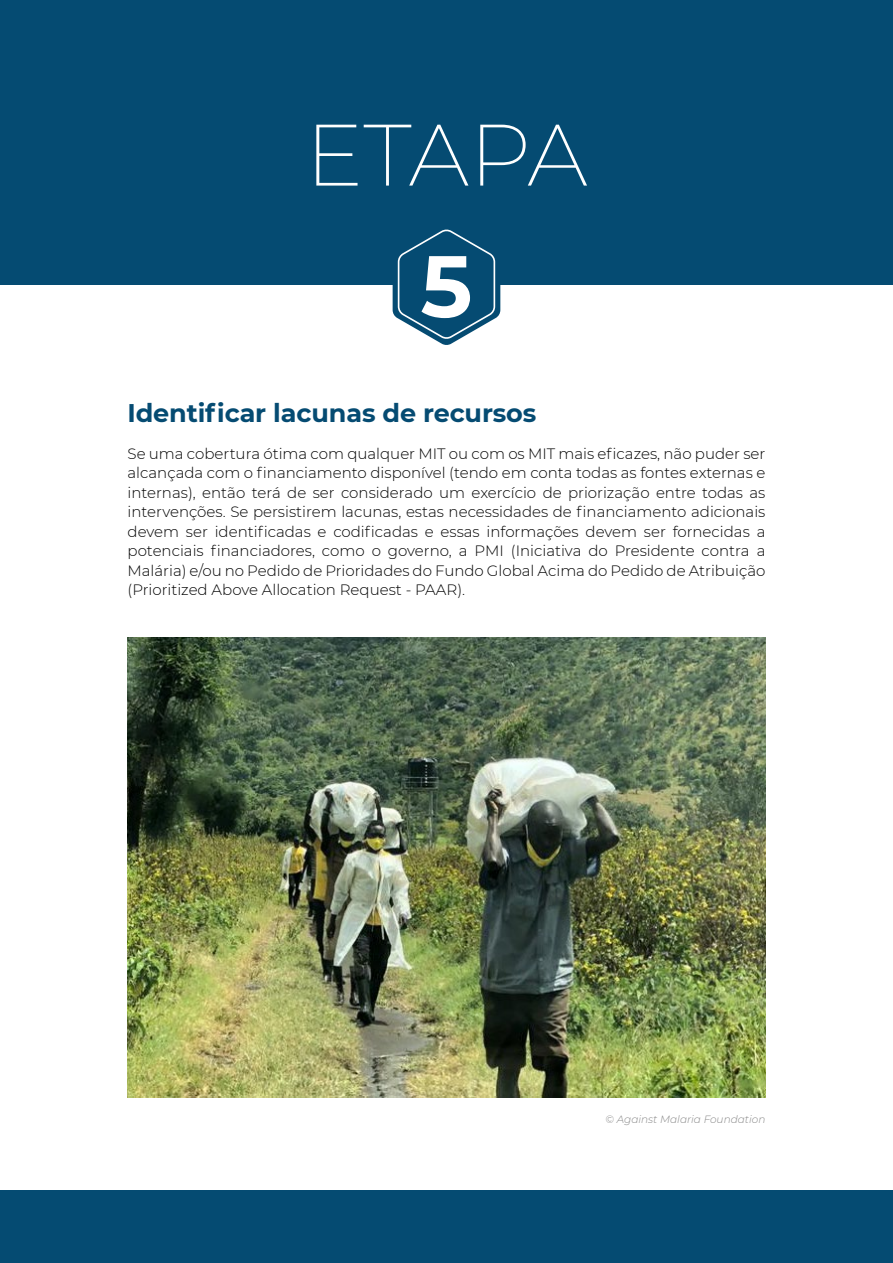
<style>
.page{position:relative;width:893px;height:1263px;background:#fff}
.page>*{position:absolute;margin:0;border:0;box-sizing:border-box;transform-origin:0 0}
.t1{font:200 87px "Montserrat";letter-spacing:-.015em;color:#fff}
.t2{font:700 87px "Montserrat";color:#fff}
.t3{font:700 25.5px "Montserrat";letter-spacing:-.005em;color:#054b72}
.t4{font:300 15px/19.5px "Montserrat";color:#000;text-align:justify}
.t5{font:italic 300 10.5px "Montserrat";color:#878787}
</style>
<div class="page">
<div style="left:0;top:1191px;width:893px;height:72px;background:#054b72"></div>
<div style="left:0;top:0;width:893px;height:285px;background:#054b72"></div>
<svg style="left:393px;top:229px;width:107px;height:116px"></svg>
<img style="left:128px;top:638px;width:637px;height:459px">
<h1 class="t1" style="left:305px;top:96px;width:284px">ETAPA</h1>
<h1 class="t2" style="left:421px;top:223px;width:53px">5</h1>
<h2 class="t3" style="left:128px;top:395px;width:410px">Identificar lacunas de recursos</h2>
<p class="t4" style="left:128px;top:443px;width:639px">Se uma cobertura ótima com qualquer MIT ou com os MIT mais eficazes, não puder ser alcançada com o financiamento disponível (tendo em conta todas as fontes externas e internas), então terá de ser considerado um exercício de priorização entre todas as intervenções. Se persistirem lacunas, estas necessidades de financiamento adicionais devem ser identificadas e codificadas e essas informações devem ser fornecidas a potenciais financiadores, como o governo, a PMI (Iniciativa do Presidente contra a Malária) e/ou no Pedido de Prioridades do Fundo Global Acima do Pedido de Atribuição (Prioritized Above Allocation Request - PAAR).</p>
<p class="t5" style="left:606px;top:1112px;width:161px">© Against Malaria Foundation</p>
</div>
